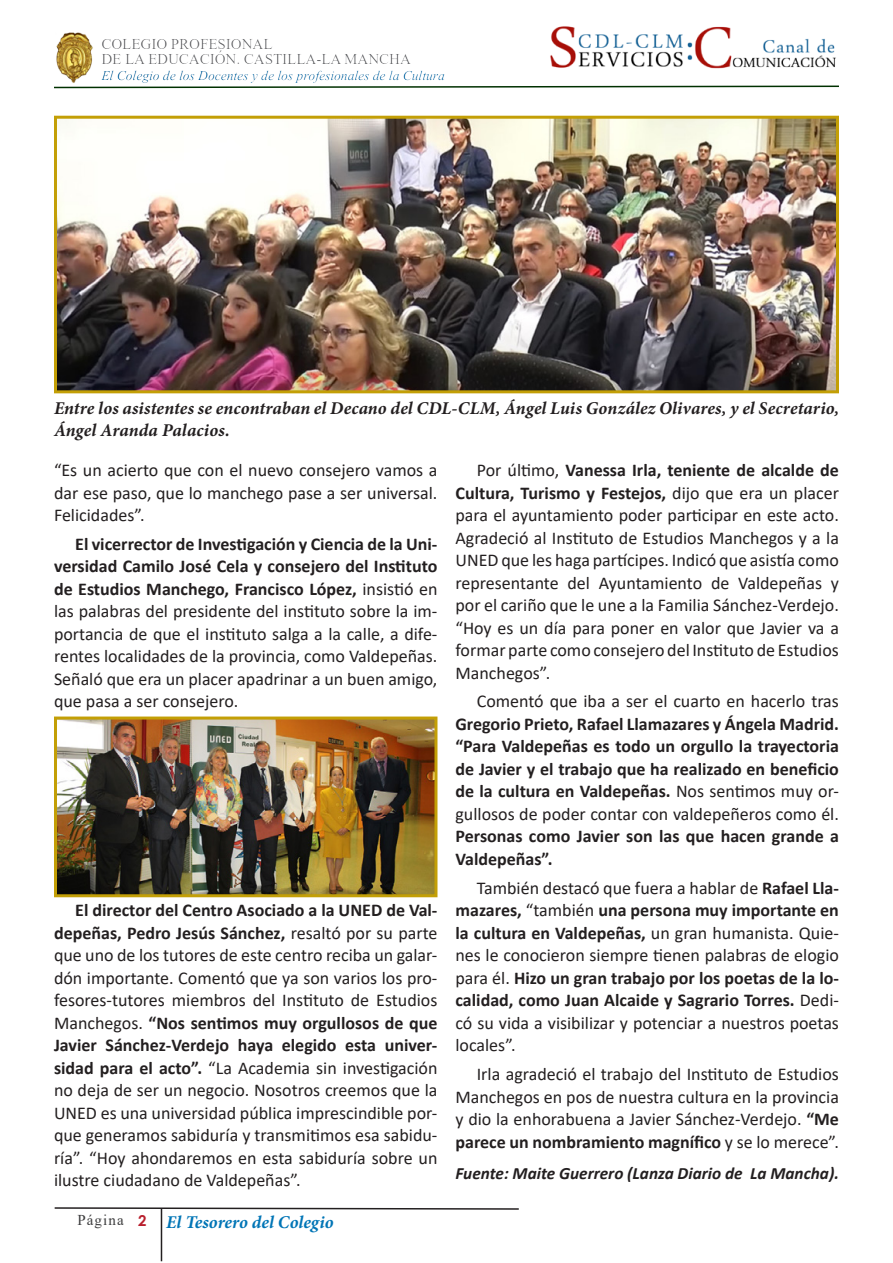
<style>
.page{position:relative;width:893px;height:1263px;background:#fff}
.page>*{position:absolute;margin:0;border:0;box-sizing:border-box;transform-origin:0 0}
.t1{font:18px/22.5px "Calibri";color:#231f20;text-align:justify}
.t2{font:700 18px/22.5px "Calibri";color:#231f20;text-align:justify}
.t3{font:italic 700 18px/22.5px "Minion Pro";letter-spacing:.005em;color:#231f20}
.t4{font:italic 700 18px "Minion Pro";color:#0075b6}
.t5{font:italic 700 17.25px "Calibri";color:#231f20}
.t6{font:16.8px "Vijaya";color:#0062a1}
.t7{font:15px/15.5px "Times New Roman";color:#6c6d70}
.s1{font-weight:700}
.s2{font-family:"Times New Roman";font-weight:400;font-style:normal;font-size:15px;color:#3e3e3f}
.s3{font-family:"Century Gothic";font-style:normal;font-size:15px;color:#b9202e}
.s4{font-weight:400}
</style>
<div class="page">
<svg style="left:54px;top:85px;width:785px;height:4px"></svg>
<img style="left:56px;top:33px;width:37px;height:50px">
<svg style="left:102px;top:39px;width:342px;height:44px"></svg>
<img style="left:550px;top:26px;width:286px;height:43px">
<svg style="left:54px;top:1207px;width:465px;height:3px"></svg>
<hr style="left:161px;top:1208px;width:1px;height:53px;background:#231f20">
<img style="left:58px;top:720px;width:375px;height:173px">
<div style="left:54px;top:716px;width:383px;height:181px;border:3px solid #c39f06"></div>
<img style="left:58px;top:120px;width:777px;height:269px">
<div style="left:54px;top:116px;width:785px;height:277px;border:3px solid #c39f06"></div>
<p class="t7" style="left:101px;top:36px;width:311px">COLEGIO PROFESIONAL<br>DE LA EDUCACIÓN. CASTILLA-LA MANCHA</p>
<p class="t6" style="left:101px;top:62px;width:345px">El Colegio de los Docentes y de los profesionales de la Cultura</p>
<p class="t3" style="left:54px;top:397px;width:787px">Entre los asistentes se encontraban el Decano del CDL-CLM, Ángel Luis González Olivares, y el Secretario,<br>Ángel Aranda Palacios.</p>
<p class="t1" style="left:54px;top:458px;width:385px">“Es un acierto que con el nuevo consejero vamos a dar ese paso, que lo manchego pase a ser universal.<br>Felicidades”.</p>
<p class="t1" style="left:54px;top:532px;width:385px;text-indent:21px"><span class="s1">El vicerrector de Investigación y Ciencia de la Uni&shy;versidad Camilo José Cela y consejero del Instituto de Estudios Manchego, Francisco López,</span> insistió en las palabras del presidente del instituto sobre la im&shy;portancia de que el instituto salga a la calle, a dife&shy;rentes localidades de la provincia, como Valdepeñas.<br>Señaló que era un placer apadrinar a un buen amigo, que pasa a ser consejero.</p>
<p class="t1" style="left:54px;top:899px;width:385px;text-indent:21px"><span class="s1">El director del Centro Asociado a la UNED de Val&shy;depeñas, Pedro Jesús Sánchez,</span> resaltó por su parte que uno de los tutores de este centro reciba un galar&shy;dón importante. Comentó que ya son varios los pro&shy;fesores-tutores miembros del Instituto de Estudios Manchegos. <span class="s1">“Nos sentimos muy orgullosos de que Javier Sánchez-Verdejo haya elegido esta univer&shy;sidad para el acto”.</span> “La Academia sin investigación no deja de ser un negocio. Nosotros creemos que la UNED es una universidad pública imprescindible por&shy;que generamos sabiduría y transmitimos esa sabidu&shy;ría”. “Hoy ahondaremos en esta sabiduría sobre un ilustre ciudadano de Valdepeñas”.</p>
<p class="t4" style="left:77px;top:1209px;width:258px"><span class="s2">Página</span> <span class="s3">2</span> El Tesorero del Colegio</p>
<p class="t1" style="left:455px;top:458px;width:385px;text-indent:21px">Por último, <span class="s1">Vanessa Irla, teniente de alcalde de Cultura, Turismo y Festejos,</span> dijo que era un placer para el ayuntamiento poder participar en este acto.<br>Agradeció al Instituto de Estudios Manchegos y a la UNED que les haga partícipes. Indicó que asistía como representante del Ayuntamiento de Valdepeñas y por el cariño que le une a la Familia Sánchez-Verdejo. “Hoy es un día para poner en valor que Javier va a formar parte como consejero del Instituto de Estudios Manchegos”.</p>
<p class="t1" style="left:477px;top:690px;width:364px">Comentó que iba a ser el cuarto en hacerlo tras</p>
<p class="t2" style="left:455px;top:712px;width:385px">Gregorio Prieto, Rafael Llamazares y Ángela Madrid. “Para Valdepeñas es todo un orgullo la trayectoria de Javier y el trabajo que ha realizado en beneficio de la cultura en Valdepeñas. <span class="s4">Nos sentimos muy or&shy;gullosos de poder contar con valdepeñeros como él.</span></p>
<p class="t2" style="left:455px;top:825px;width:385px">Personas como Javier son las que hacen grande a<br>Valdepeñas”.</p>
<p class="t1" style="left:455px;top:876px;width:385px;text-indent:21px">También destacó que fuera a hablar de <span class="s1">Rafael Lla&shy;mazares,</span> “también <span class="s1">una persona muy importante en la cultura en Valdepeñas,</span> un gran humanista. Quie&shy;nes le conocieron siempre tienen palabras de elogio para él. <span class="s1">Hizo un gran trabajo por los poetas de la lo&shy;calidad, como Juan Alcaide y Sagrario Torres.</span> Dedi&shy;có su vida a visibilizar y potenciar a nuestros poetas locales”.</p>
<p class="t1" style="left:455px;top:1062px;width:385px;text-indent:21px">Irla agradeció el trabajo del Instituto de Estudios Manchegos en pos de nuestra cultura en la provincia y dio la enhorabuena a Javier Sánchez-Verdejo. <span class="s1">“Me parece un nombramiento magnífico</span> y se lo merece”.</p>
<p class="t5" style="left:455px;top:1161px;width:385px">Fuente: Maite Guerrero (Lanza Diario de La Mancha).</p>
</div>
